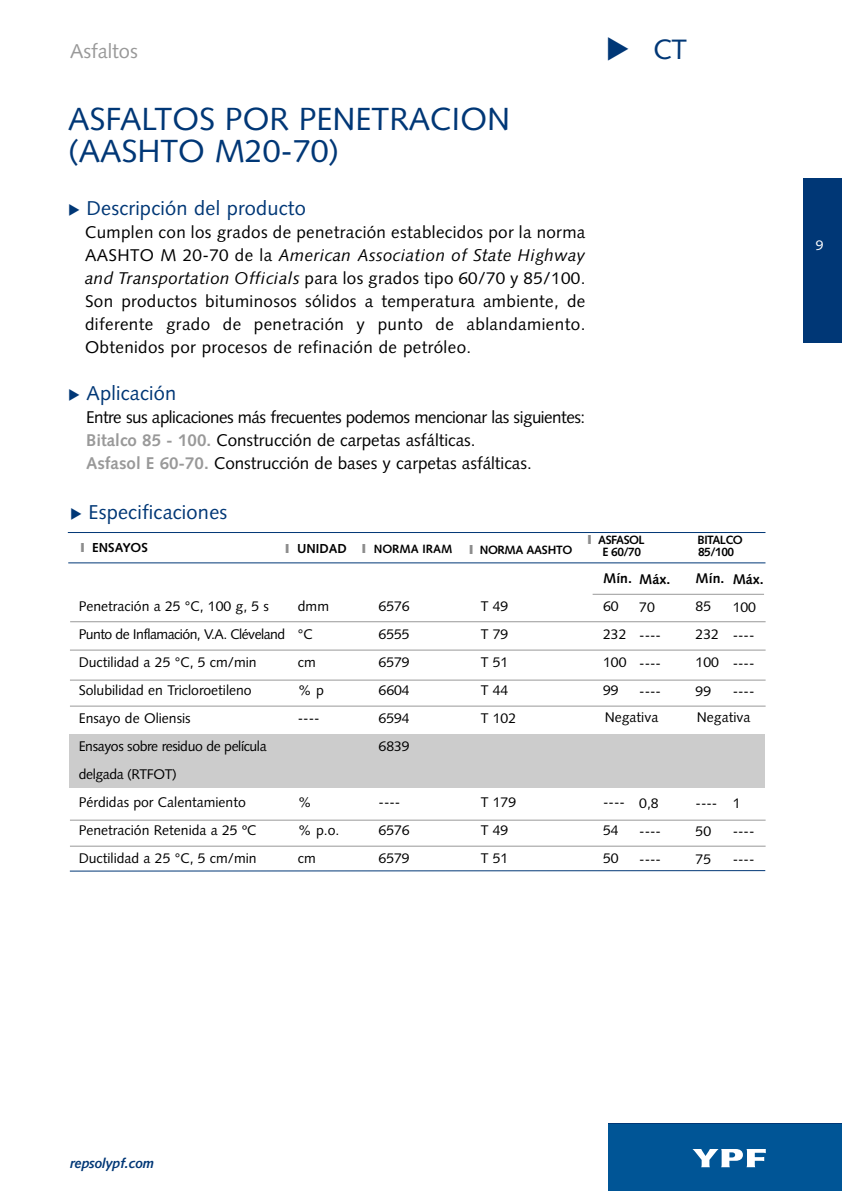
<style>
.page{position:relative;width:842px;height:1191px;background:#fff}
.page>*{position:absolute;margin:0;border:0;box-sizing:border-box;transform-origin:0 0}
.t1{font:32px/32px "Syntax";color:#003776}
.t2{font:28px "Syntax";color:#003776}
.t3{font:20px "Syntax";letter-spacing:.01em;color:#003776}
.t4{font:20px "Syntax";color:#999}
.t5{font:17px/23px "Syntax";color:#000;text-align:justify}
.t6{font:14px/28px "Syntax";color:#000}
.t7{font:700 14px "Syntax";color:#000}
.t8{font:italic 700 14px "Syntax";letter-spacing:-.01em;color:#003776}
.t9{font:14px "Syntax";color:#fff}
.t10{font:700 13px "Syntax";color:#000}
.t11{font:700 12px/12px "Syntax";letter-spacing:-.045em;color:#000;text-align:right}
.t12{font:700 12px "Syntax";color:#000}
.s1{font-style:italic}
.s2{font-weight:700;color:#999}
.s3{color:#8c8c8c}
.s4{font-size:13px}
</style>
<div class="page">
<div style="left:608px;top:1123px;width:234px;height:68px;background:#005596"></div>
<svg style="left:692px;top:1149px;width:74px;height:18px"></svg>
<div style="left:803px;top:178px;width:39px;height:164px;background:#003776"></div>
<div style="left:69px;top:734px;width:696px;height:54px;background:#ccc"></div>
<hr style="left:70px;top:621px;width:696px;height:1px;background:#999">
<hr style="left:70px;top:650px;width:696px;height:1px;background:#999">
<hr style="left:70px;top:680px;width:696px;height:1px;background:#999">
<hr style="left:70px;top:706px;width:696px;height:1px;background:#999">
<hr style="left:70px;top:820px;width:696px;height:1px;background:#999">
<hr style="left:70px;top:846px;width:696px;height:1px;background:#999">
<hr style="left:70px;top:870px;width:695px;height:1px;background:#003776">
<hr style="left:68px;top:532px;width:697px;height:1px;background:#003776">
<hr style="left:68px;top:562px;width:697px;height:1px;background:#003776">
<hr style="left:593px;top:594px;width:171px;height:1px;background:#999">
<p class="t4" style="left:70px;top:43px;width:69px">Asfaltos</p>
<h2 class="t2" style="left:653px;top:38px;width:35px">CT</h2>
<h1 class="t1" style="left:68px;top:106px;width:444px">ASFALTOS POR PENETRACION (AASHTO M20-70)</h1>
<p class="t3" style="left:86px;top:200px;width:221px">Descripción del producto</p>
<p class="t5" style="left:85px;top:222px;width:502px">Cumplen con los grados de penetración establecidos por la norma AASHTO M 20-70 de la <span class="s1">American Association of State Highway and Transportation Officials</span> para los grados tipo 60/70 y 85/100.<br>Son productos bituminosos sólidos a temperatura ambiente, de diferente grado de penetración y punto de ablandamiento.<br>Obtenidos por procesos de refinación de petróleo.</p>
<p class="t3" style="left:86px;top:385px;width:91px">Aplicación</p>
<p class="t5" style="left:86px;top:407px;width:501px;text-align:left">Entre sus aplicaciones más frecuentes podemos mencionar las siguientes:<br><span class="s2">Bitalco 85 - 100.</span> Construcción de carpetas asfálticas.<br><span class="s2">Asfasol E 60-70.</span> Construcción de bases y carpetas asfálticas.</p>
<p class="t3" style="left:88px;top:504px;width:140px">Especificaciones</p>
<p class="t10" style="left:81px;top:542px;width:69px"><span class="s3">❙</span> ENSAYOS</p>
<p class="t12" style="left:285px;top:544px;width:169px"><span class="s3">❙</span> <span class="s4">UNIDAD</span> <span class="s3">❙</span> NORMA IRAM</p>
<p class="t11" style="left:469px;top:544px;width:104px"><span class="s3">❙</span> NORMA AASHTO</p>
<p class="t11" style="left:588px;top:534px;width:58px"><span class="s3">❙</span> ASFASOL<br>E 60/70</p>
<p class="t11" style="left:697px;top:535px;width:47px;text-align:left">BITALCO<br>85/100</p>
<p class="t6" style="left:79px;top:593px;width:208px">Penetración a 25 °C, 100 g, 5 s<br>Punto de Inflamación, V.A. Cléveland<br>Ductilidad a 25 °C, 5 cm/min<br>Solubilidad en Tricloroetileno<br>Ensayo de Oliensis<br>Ensayos sobre residuo de película delgada (RTFOT)<br>Pérdidas por Calentamiento<br>Penetración Retenida a 25 ºC<br>Ductilidad a 25 °C, 5 cm/min</p>
<p class="t6" style="left:298px;top:593px;width:33px">dmm °C cm % p ----</p>
<p class="t6" style="left:298px;top:789px;width:43px">%<br>% p.o. cm</p>
<p class="t6" style="left:379px;top:593px;width:33px;text-align:justify">6576<br>6555<br>6579<br>6604<br>6594<br>6839</p>
<p class="t6" style="left:379px;top:789px;width:33px">----<br>6576<br>6579</p>
<p class="t6" style="left:481px;top:593px;width:37px">T 49<br>T 79<br>T 51<br>T 44<br>T 102</p>
<p class="t6" style="left:481px;top:789px;width:37px">T 179<br>T 49<br>T 51</p>
<p class="t7" style="left:603px;top:572px;width:30px">Mín.</p>
<p class="t6" style="left:603px;top:593px;width:25px">60<br>232<br>100<br>99</p>
<p class="t7" style="left:639px;top:573px;width:33px">Máx.</p>
<p class="t6" style="left:639px;top:594px;width:23px">70 ---- ---- ----</p>
<p class="t7" style="left:696px;top:573px;width:30px">Mín.</p>
<p class="t6" style="left:696px;top:594px;width:25px">85<br>232<br>100<br>99</p>
<p class="t7" style="left:733px;top:573px;width:33px">Máx.</p>
<p class="t6" style="left:733px;top:594px;width:25px;text-align:justify">100 ---- ---- ----</p>
<p class="t6" style="left:605px;top:704px;width:55px">Negativa</p>
<p class="t6" style="left:697px;top:704px;width:55px">Negativa</p>
<p class="t6" style="left:603px;top:789px;width:23px">----<br>54<br>50</p>
<p class="t6" style="left:639px;top:790px;width:23px">0,8 ---- ----</p>
<p class="t6" style="left:696px;top:790px;width:23px">----<br>50<br>75</p>
<p class="t6" style="left:733px;top:790px;width:23px">1 ---- ----</p>
<p class="t9" style="left:816px;top:239px;width:9px">9</p>
<p class="t8" style="left:70px;top:1154px;width:86px">repsolypf.com</p>
</div>
